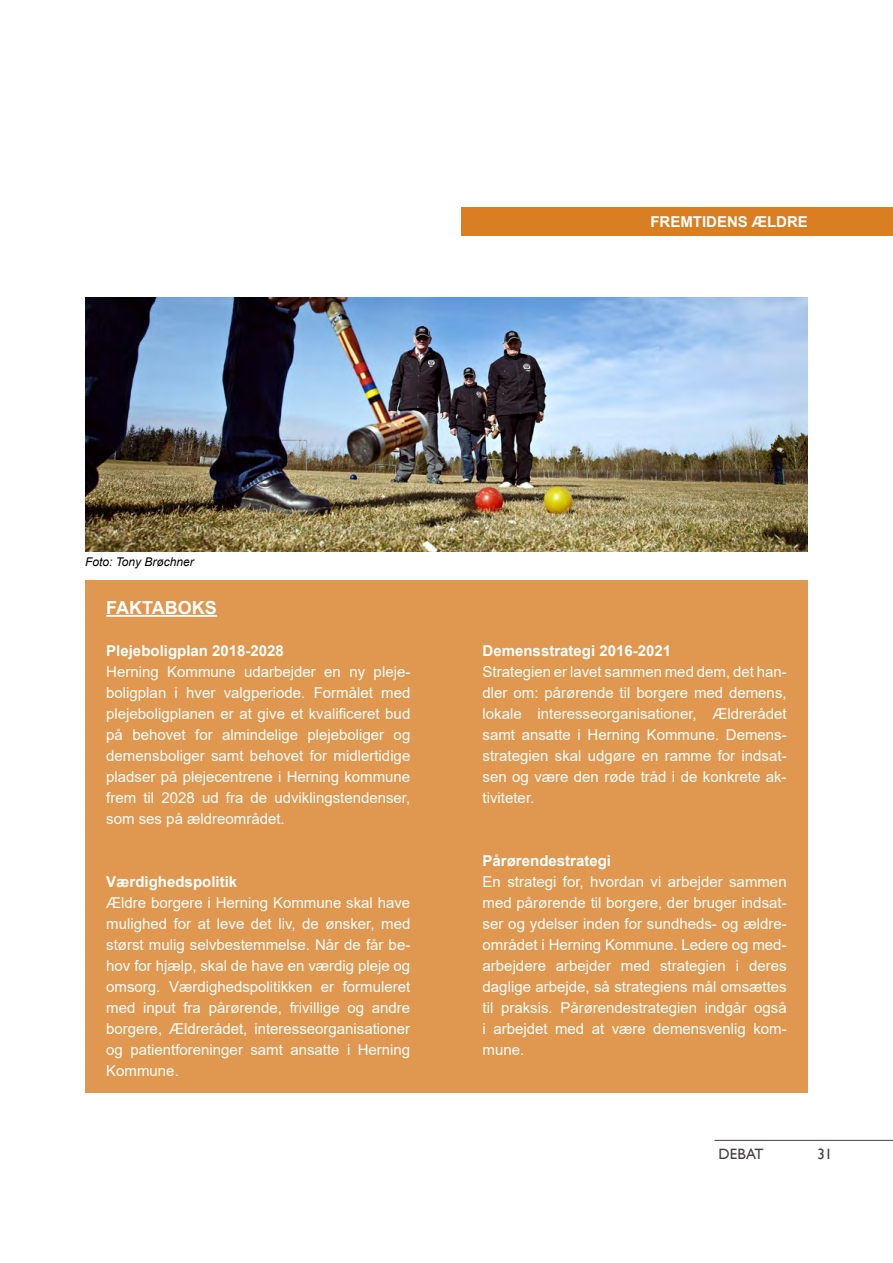
<style>
.page{position:relative;width:893px;height:1263px;background:#fff}
.page>*{position:absolute;margin:0;border:0;box-sizing:border-box;transform-origin:0 0}
.t1{font:700 18px "Arial";color:#fff}
.t2{font:15px/21px "Arial";color:#fff;text-align:justify}
.t3{font:700 15px "Arial";color:#fff}
.t4{font:15px "Gill Sans";color:#47413f}
.t5{font:italic 12px "Arial";color:#000}
</style>
<div class="page">
<hr style="left:714px;top:1140px;width:179px;height:1px;background:#47413f">
<div style="left:461px;top:207px;width:432px;height:29px;background:#d97e23"></div>
<div style="left:85px;top:580px;width:723px;height:512px;background:#e0974f"></div>
<hr style="left:106px;top:615px;width:111px;height:2px;background:#fff">
<img style="left:85px;top:298px;width:723px;height:253px">
<p class="t3" style="left:650px;top:211px;width:159px">FREMTIDENS ÆLDRE</p>
<p class="t5" style="left:85px;top:554px;width:110px">Foto: Tony Brøchner</p>
<p class="t1" style="left:106px;top:595px;width:112px">FAKTABOKS</p>
<p class="t3" style="left:106px;top:640px;width:179px">Plejeboligplan 2018-2028</p>
<p class="t2" style="left:106px;top:661px;width:306px">Herning Kommune udarbejder en ny pleje&shy;boligplan i hver valgperiode. Formålet med plejeboligplanen er at give et kvalificeret bud på behovet for almindelige plejeboliger og demensboliger samt behovet for midlertidige pladser på plejecentrene i Herning kommune frem til 2028 ud fra de udviklingstendenser, som ses på ældreområdet.</p>
<p class="t3" style="left:106px;top:871px;width:132px">Værdighedspolitik</p>
<p class="t2" style="left:106px;top:892px;width:306px">Ældre borgere i Herning Kommune skal have mulighed for at leve det liv, de ønsker, med størst mulig selvbestemmelse. Når de får be&shy;hov for hjælp, skal de have en værdig pleje og omsorg. Værdighedspolitikken er formuleret med input fra pårørende, frivillige og andre borgere, Ældrerådet, interesseorganisationer og patientforeninger samt ansatte i Herning Kommune.</p>
<p class="t3" style="left:483px;top:640px;width:190px">Demensstrategi 2016-2021</p>
<p class="t2" style="left:483px;top:661px;width:306px">Strategien er lavet sammen med dem, det han&shy;dler om: pårørende til borgere med demens, lokale interesseorganisationer, Ældrerådet samt ansatte i Herning Kommune. Demens&shy;strategien skal udgøre en ramme for indsat&shy;sen og være den røde tråd i de konkrete ak&shy;tiviteter.</p>
<p class="t3" style="left:483px;top:850px;width:130px">Pårørendestrategi</p>
<p class="t2" style="left:483px;top:871px;width:306px">En strategi for, hvordan vi arbejder sammen med pårørende til borgere, der bruger indsat&shy;ser og ydelser inden for sundheds- og ældre&shy;området i Herning Kommune. Ledere og med&shy;arbejdere arbejder med strategien i deres daglige arbejde, så strategiens mål omsættes til praksis. Pårørendestrategien indgår også i arbejdet med at være demensvenlig kom&shy;mune.</p>
<p class="t4" style="left:719px;top:1145px;width:47px">DEBAT</p>
<p class="t4" style="left:817px;top:1145px;width:16px">31</p>
</div>
